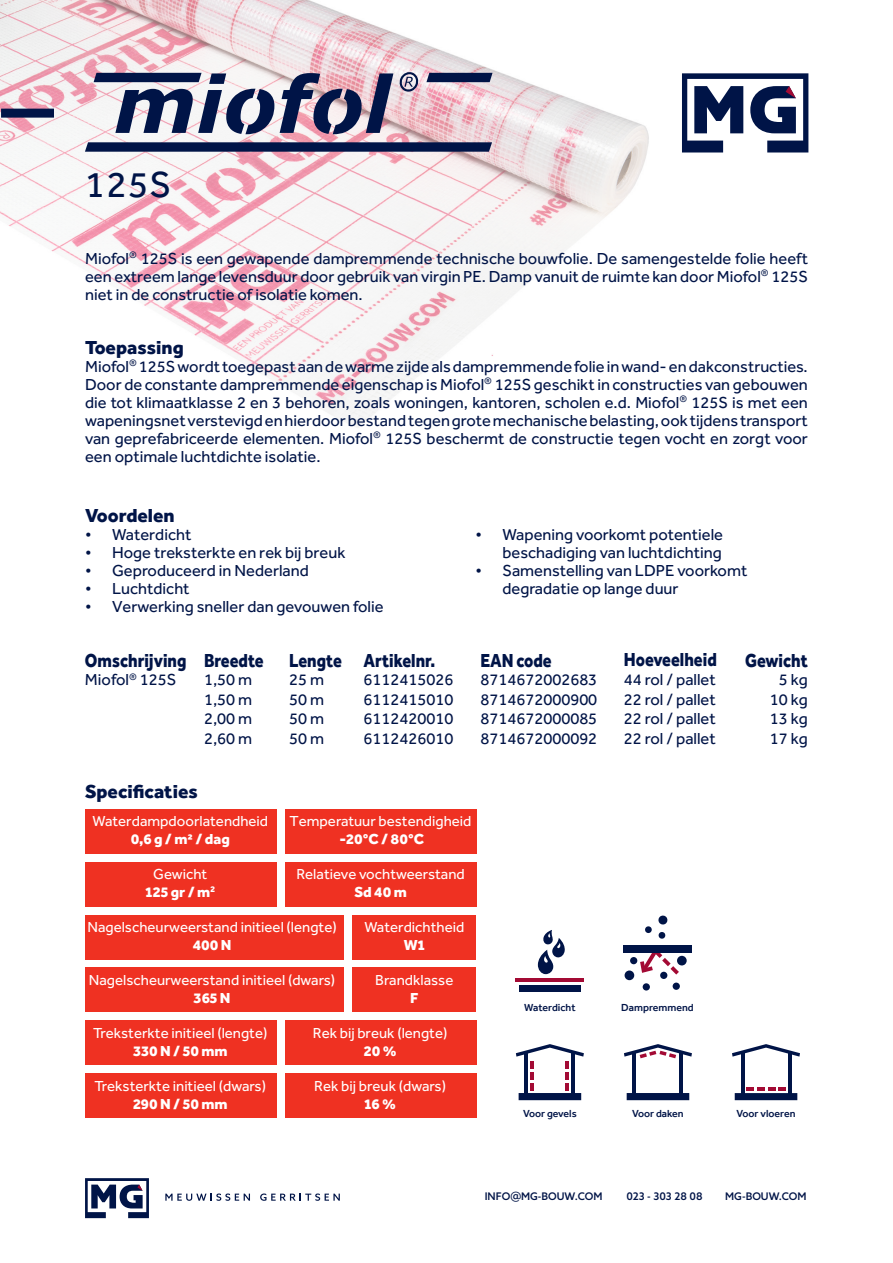
<style>
.page{position:relative;width:893px;height:1263px;background:#fff}
.page>*{position:absolute;margin:0;border:0;box-sizing:border-box;transform-origin:0 0}
.t1{font:37.5px "Effra";color:#001447}
.basis{font:800 19.5px "Effra";color:#001447;scale:.85 1}
.basis-2{font:800 19.5px "Effra";color:#001447}
.basis-3{font:16.5px/18px "Effra";color:#001447;text-align:justify}
.t2{font:15px "Effra";color:#fff}
.t3{font:800 15px "Effra";color:#fff}
.t4{font:500 10.5px "Effra";color:#001447}
.t5{font:500 10.5px "Azo Sans";color:#001447}
.s1{font-size:13.5px}
</style>
<div class="page">
<div style="left:285px;top:809px;width:191px;height:44px;background:#ef3122"></div>
<div style="left:85px;top:862px;width:191px;height:44px;background:#ef3122"></div>
<div style="left:352px;top:915px;width:124px;height:44px;background:#ef3122"></div>
<div style="left:85px;top:915px;width:259px;height:44px;background:#ef3122"></div>
<div style="left:285px;top:862px;width:191px;height:44px;background:#ef3122"></div>
<div style="left:85px;top:968px;width:259px;height:44px;background:#ef3122"></div>
<div style="left:352px;top:968px;width:124px;height:44px;background:#ef3122"></div>
<div style="left:85px;top:1021px;width:191px;height:44px;background:#ef3122"></div>
<div style="left:285px;top:1021px;width:191px;height:44px;background:#ef3122"></div>
<div style="left:85px;top:1074px;width:191px;height:44px;background:#ef3122"></div>
<div style="left:85px;top:809px;width:191px;height:44px;background:#ef3122"></div>
<div style="left:285px;top:1074px;width:191px;height:44px;background:#ef3122"></div>
<img style="left:0;top:0;width:649px;height:427px">
<svg style="left:280px;top:73px;width:113px;height:61px;background:#817791"></svg>
<svg style="left:426px;top:73px;width:66px;height:9px"></svg>
<svg style="left:94px;top:73px;width:180px;height:61px"></svg>
<svg style="left:85px;top:142px;width:407px;height:10px;background:#102151"></svg>
<svg style="left:399px;top:72px;width:19px;height:20px"></svg>
<div style="left:1px;top:109px;width:53px;height:9px;background:#001447"></div>
<svg style="left:682px;top:73px;width:126px;height:79px"></svg>
<svg style="left:165px;top:1193px;width:85px;height:8px"></svg>
<svg style="left:260px;top:1193px;width:80px;height:8px"></svg>
<svg style="left:85px;top:1178px;width:64px;height:40px"></svg>
<svg style="left:516px;top:1044px;width:68px;height:56px"></svg>
<hr style="left:633px;top:1052px;width:3px;height:46px;background:#001447">
<hr style="left:680px;top:1052px;width:3px;height:46px;background:#001447">
<svg style="left:627px;top:1093px;width:62px;height:7px"></svg>
<svg style="left:624px;top:1044px;width:68px;height:14px"></svg>
<svg style="left:732px;top:1044px;width:68px;height:12px"></svg>
<hr style="left:741px;top:1052px;width:3px;height:46px;background:#001447">
<hr style="left:788px;top:1052px;width:3px;height:46px;background:#001447">
<svg style="left:735px;top:1087px;width:62px;height:13px"></svg>
<svg style="left:538px;top:930px;width:27px;height:44px"></svg>
<hr style="left:516px;top:978px;width:68px;height:4px;background:#a30a34">
<div style="left:519px;top:985px;width:62px;height:6px;background:#001447"></div>
<div style="left:625px;top:970px;width:9px;height:10px;background:#001447;border-radius:50%"></div>
<div style="left:677px;top:956px;width:10px;height:9px;background:#001447;border-radius:50%"></div>
<div style="left:643px;top:983px;width:7px;height:7px;background:#001447;border-radius:50%"></div>
<div style="left:630px;top:957px;width:7px;height:7px;background:#001447;border-radius:50%"></div>
<div style="left:660px;top:972px;width:7px;height:7px;background:#001447;border-radius:50%"></div>
<div style="left:673px;top:982px;width:7px;height:8px;background:#001447;border-radius:50%"></div>
<svg style="left:640px;top:952px;width:39px;height:22px"></svg>
<svg style="left:658px;top:915px;width:10px;height:10px"></svg>
<svg style="left:645px;top:926px;width:7px;height:7px"></svg>
<svg style="left:658px;top:932px;width:8px;height:7px"></svg>
<div style="left:623px;top:944px;width:68px;height:8px;background:#001447"></div>
<p class="t1" style="left:85px;top:163px;width:88px">125S</p>
<p class="basis-3" style="left:85px;top:249px;width:724px">Miofol<sup>®</sup> 125S is een gewapende dampremmende technische bouwfolie. De samengestelde folie heeft een extreem lange levensduur door gebruik van virgin PE. Damp vanuit de ruimte kan door Miofol<sup>®</sup> 125S niet in de constructie of isolatie komen.</p>
<p class="basis-2" style="left:85px;top:335px;width:100px">Toepassing</p>
<p class="basis-3" style="left:85px;top:357px;width:724px">Miofol<sup>®</sup> 125S wordt toegepast aan de warme zijde als dampremmende folie in wand- en dakconstructies.<br>Door de constante dampremmende eigenschap is Miofol<sup>®</sup> 125S geschikt in constructies van gebouwen die tot klimaatklasse 2 en 3 behoren, zoals woningen, kantoren, scholen e.d. Miofol<sup>®</sup> 125S is met een wapeningsnet verstevigd en hierdoor bestand tegen grote mechanische belasting, ook tijdens transport van geprefabriceerde elementen. Miofol<sup>®</sup> 125S beschermt de constructie tegen vocht en zorgt voor een optimale luchtdichte isolatie.</p>
<p class="basis-2" style="left:85px;top:504px;width:91px">Voordelen</p>
<p class="basis-3" style="left:85px;top:526px;width:108px">• Waterdicht</p>
<p class="basis-3" style="left:85px;top:544px;width:262px">• Hoge treksterkte en rek bij breuk</p>
<p class="basis-3" style="left:85px;top:562px;width:225px">• Geproduceerd in Nederland</p>
<p class="basis-3" style="left:85px;top:580px;width:106px">• Luchtdicht</p>
<p class="basis-3" style="left:85px;top:598px;width:300px">• Verwerking sneller dan gevouwen folie</p>
<p class="basis" style="left:85px;top:649px;width:121px">Omschrijving</p>
<p class="basis-3" style="left:85px;top:671px;width:93px">Miofol<sup>®</sup> 125S</p>
<p class="basis" style="left:204px;top:649px;width:72px">Breedte</p>
<p class="basis-3" style="left:204px;top:671px;width:50px">1,50 m</p>
<p class="basis-3" style="left:204px;top:690px;width:50px">1,50 m</p>
<p class="basis-3" style="left:204px;top:710px;width:50px">2,00 m</p>
<p class="basis-3" style="left:204px;top:729px;width:50px">2,60 m</p>
<p class="basis-2" style="left:85px;top:779px;width:114px">Specificaties</p>
<p class="basis" style="left:289px;top:649px;width:64px">Lengte</p>
<p class="basis-3" style="left:289px;top:671px;width:36px">25 m</p>
<p class="basis-3" style="left:289px;top:690px;width:36px">50 m</p>
<p class="basis-3" style="left:289px;top:710px;width:36px">50 m</p>
<p class="basis-3" style="left:289px;top:729px;width:36px">50 m</p>
<p class="basis" style="left:363px;top:649px;width:86px">Artikelnr.</p>
<p class="basis-3" style="left:363px;top:671px;width:91px">6112415026</p>
<p class="basis-3" style="left:363px;top:690px;width:91px">6112415010</p>
<p class="basis-3" style="left:363px;top:710px;width:91px">6112420010</p>
<p class="basis-3" style="left:363px;top:729px;width:91px">6112426010</p>
<p class="basis-3" style="left:475px;top:526px;width:249px;text-align:right">• Wapening voorkomt potentiele beschadiging van luchtdichting</p>
<p class="basis-3" style="left:502px;top:562px;width:246px;text-indent:-27px">• Samenstelling van LDPE voorkomt degradatie op lange duur</p>
<p class="basis" style="left:480px;top:649px;width:85px">EAN code</p>
<p class="basis-3" style="left:480px;top:671px;width:118px">8714672002683</p>
<p class="basis-3" style="left:480px;top:690px;width:118px">8714672000900</p>
<p class="basis-3" style="left:480px;top:710px;width:118px">8714672000085</p>
<p class="basis-3" style="left:480px;top:729px;width:118px">8714672000092</p>
<p class="basis" style="left:624px;top:647px;width:111px">Hoeveelheid</p>
<p class="basis-3" style="left:624px;top:671px;width:93px">44 rol / pallet</p>
<p class="basis-3" style="left:624px;top:690px;width:93px">22 rol / pallet</p>
<p class="basis-3" style="left:624px;top:710px;width:93px">22 rol / pallet</p>
<p class="basis-3" style="left:624px;top:729px;width:93px">22 rol / pallet</p>
<p class="basis" style="left:745px;top:649px;width:75px">Gewicht</p>
<p class="basis-3" style="left:779px;top:670px;width:31px">5 kg</p>
<p class="basis-3" style="left:770px;top:690px;width:40px">10 kg</p>
<p class="basis-3" style="left:770px;top:709px;width:40px">13 kg</p>
<p class="basis-3" style="left:770px;top:729px;width:40px">17 kg</p>
<p class="t2" style="left:92px;top:812px;width:177px">Waterdampdoorlatendheid</p>
<p class="t3" style="left:131px;top:830px;width:101px">0,6 g / m² / dag</p>
<p class="t2" style="left:153px;top:865px;width:56px">Gewicht</p>
<p class="t3" style="left:146px;top:883px;width:71px">125 gr / m<sup>2</sup></p>
<p class="t2" style="left:289px;top:812px;width:183px">Temperatuur bestendigheid</p>
<p class="t3" style="left:339px;top:830px;width:86px">-20°C / 80°C</p>
<p class="t2" style="left:296px;top:865px;width:170px">Relatieve vochtweerstand</p>
<p class="t3" style="left:354px;top:883px;width:54px">Sd 40 m</p>
<p class="t2" style="left:87px;top:918px;width:251px">Nagelscheurweerstand initieel (lengte)</p>
<p class="t3" style="left:193px;top:935px;width:40px">400 N</p>
<p class="t2" style="left:89px;top:971px;width:248px">Nagelscheurweerstand initieel (dwars)</p>
<p class="t3" style="left:193px;top:988px;width:39px">365 N</p>
<p class="t2" style="left:364px;top:918px;width:101px">Waterdichtheid</p>
<p class="t3" style="left:404px;top:935px;width:23px">W1</p>
<p class="t2" style="left:375px;top:971px;width:80px">Brandklasse</p>
<p class="t3" style="left:410px;top:988px;width:10px">F</p>
<p class="t2" style="left:93px;top:1024px;width:176px">Treksterkte initieel (lengte)</p>
<p class="t3" style="left:133px;top:1041px;width:96px">330 N / 50 mm</p>
<p class="t2" style="left:95px;top:1077px;width:173px">Treksterkte initieel (dwars)</p>
<p class="t3" style="left:133px;top:1094px;width:96px">290 N / 50 mm</p>
<p class="t2" style="left:313px;top:1024px;width:136px">Rek bij breuk (lengte)</p>
<p class="t3" style="left:364px;top:1041px;width:34px">20 %</p>
<p class="t2" style="left:314px;top:1077px;width:133px">Rek bij breuk (dwars)</p>
<p class="t3" style="left:364px;top:1094px;width:33px">16 %</p>
<p class="t4" style="left:524px;top:1002px;width:53px">Waterdicht</p>
<p class="t4" style="left:621px;top:1002px;width:74px">Dampremmend</p>
<p class="t4" style="left:523px;top:1107px;width:55px">Voor gevels</p>
<p class="t4" style="left:632px;top:1107px;width:53px">Voor daken</p>
<p class="t4" style="left:736px;top:1107px;width:61px">Voor vloeren</p>
<p class="t5" style="left:485px;top:1190px;width:119px">INFO<span class="s1">@</span>MG-BOUW.COM</p>
<p class="t5" style="left:626px;top:1190px;width:78px">023 - 303 28 08</p>
<p class="t5" style="left:725px;top:1190px;width:83px">MG-BOUW.COM</p>
</div>
